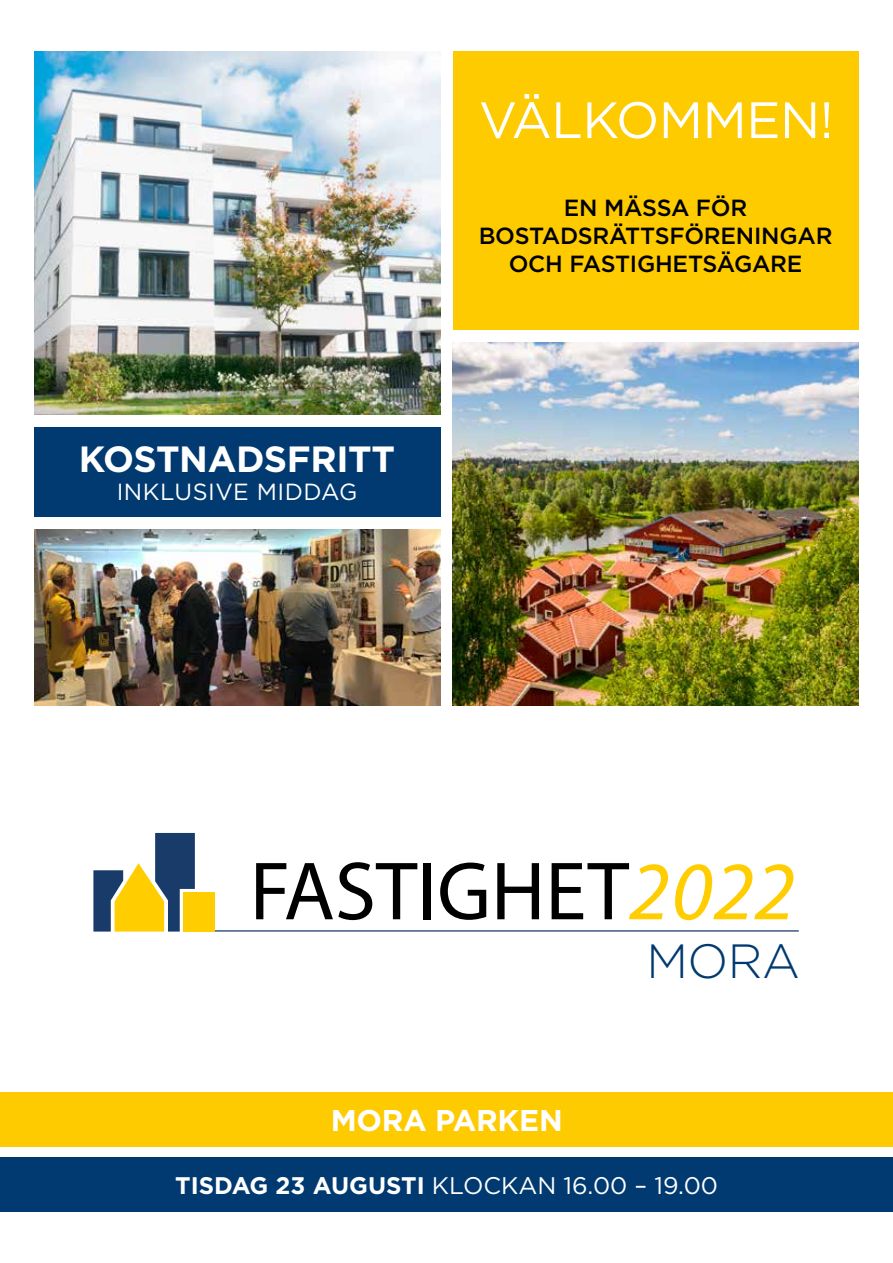
<style>
.page{position:relative;width:893px;height:1263px;background:#fff}
.page>*{position:absolute;margin:0;border:0;box-sizing:border-box;transform-origin:0 0}
.t1{font:83.25px "Myriad Pro";color:#000}
.t2{font:51px "Gotham";letter-spacing:-.01em;color:#fff}
.t3{font:300 48px "Gotham";color:#003a70}
.t4{font:700 36.45px "Gotham";letter-spacing:-.01em;color:#fff}
.t5{font:700 30px "Gotham";letter-spacing:-.01em;color:#fff}
.t6{font:24px "Gotham";color:#fff}
.t7{font:500 23.4px/28px "Gotham";letter-spacing:-.01em;color:#000;text-align:center}
.t8{font:23.4px "Gotham";letter-spacing:.02em;color:#fff}
.s1{font-style:italic;color:#ffcd00}
.s2{font-weight:700}
</style>
<div class="page">
<div style="left:0;top:1092px;width:893px;height:55px;background:#feca00"></div>
<div style="left:0;top:1157px;width:893px;height:55px;background:#003a70"></div>
<div style="left:34px;top:427px;width:406px;height:89px;background:#003a70"></div>
<hr style="left:214px;top:930px;width:585px;height:1px;background:#193b6a">
<div style="left:183px;top:892px;width:32px;height:39px;background:#ffcd00"></div>
<svg style="left:93px;top:833px;width:102px;height:98px"></svg>
<img style="left:34px;top:51px;width:406px;height:363px">
<img style="left:453px;top:342px;width:406px;height:364px">
<img style="left:35px;top:529px;width:405px;height:177px">
<div style="left:453px;top:51px;width:406px;height:278px;background:#feca00"></div>
<h2 class="t2" style="left:479px;top:87px;width:356px">VÄLKOMMEN!</h2>
<h3 class="t4" style="left:79px;top:435px;width:318px">KOSTNADSFRITT</h3>
<p class="t8" style="left:117px;top:477px;width:242px">INKLUSIVE MIDDAG</p>
<p class="t7" style="left:479px;top:194px;width:355px">EN MÄSSA FÖR<br>BOSTADSRÄTTSFÖRENINGAR<br>OCH FASTIGHETSÄGARE</p>
<h1 class="t1" style="left:250px;top:840px;width:547px">FASTIGHET<span class="s1">2022</span></h1>
<p class="t5" style="left:331px;top:1101px;width:233px">MORA PARKEN</p>
<h3 class="t3" style="left:646px;top:931px;width:155px">MORA</h3>
<p class="t6" style="left:175px;top:1170px;width:544px"><span class="s2">TISDAG 23 AUGUSTI</span> KLOCKAN 16.00 – 19.00</p>
</div>
